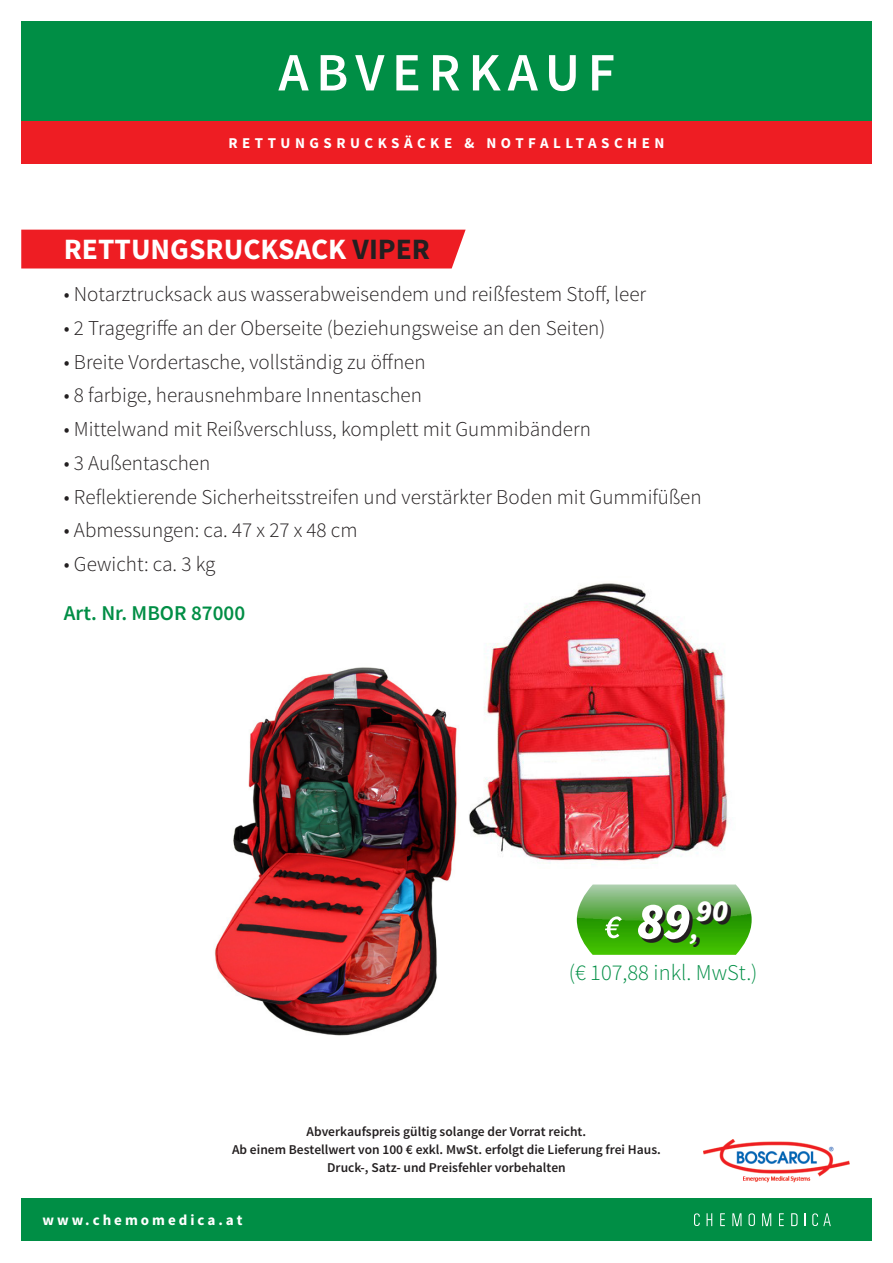
<style>
.page{position:relative;width:893px;height:1263px;background:#fff}
.page>*{position:absolute;margin:0;border:0;box-sizing:border-box;transform-origin:0 0}
.t1{font:600 54px "Source Sans Pro";letter-spacing:.14em;color:#fff}
.t2{font:italic 900 52.5px "Source Sans Pro";color:#fff}
.t3{font:italic 900 30.6px "Source Sans Pro";color:#fff}
.t4{font:700 29.55px "Source Sans Pro";color:#fff}
.t5{font:300 22.5px "Source Sans Pro";color:#008e45}
.t6{font:300 21.15px "Source Sans Pro";color:#231f20}
.t7{font:600 21.15px "Source Sans Pro";color:#008e45}
.t8{font:700 15px "Source Sans Pro";letter-spacing:.3em;color:#fff}
.t9{font:700 15px "Source Sans Pro";letter-spacing:.2em;color:#fff}
.t10{font:600 13.5px "Source Sans Pro";color:#231f20}
.s1{color:#231f20}
.s2{font-size:26.25px}
</style>
<div class="page">
<div style="left:21px;top:21px;width:851px;height:101px;background:#008e45"></div>
<div style="left:21px;top:1198px;width:851px;height:43px;background:#008e45"></div>
<div style="left:21px;top:230px;width:445px;height:38px;background:#ee1d23"></div>
<img style="left:704px;top:1140px;width:145px;height:43px">
<div style="left:21px;top:121px;width:851px;height:43px;background:#ee1d23"></div>
<svg style="left:694px;top:1213px;width:6px;height:13px"></svg>
<svg style="left:749px;top:1213px;width:6px;height:13px"></svg>
<svg style="left:707px;top:1213px;width:5px;height:13px"></svg>
<svg style="left:720px;top:1213px;width:5px;height:13px"></svg>
<svg style="left:779px;top:1213px;width:5px;height:13px"></svg>
<svg style="left:732px;top:1213px;width:9px;height:13px"></svg>
<svg style="left:762px;top:1213px;width:9px;height:13px"></svg>
<svg style="left:804px;top:1213px;width:1px;height:13px"></svg>
<svg style="left:791px;top:1213px;width:6px;height:13px"></svg>
<svg style="left:812px;top:1213px;width:19px;height:14px"></svg>
<img style="left:469px;top:583px;width:261px;height:282px">
<img style="left:577px;top:884px;width:175px;height:71px">
<svg style="left:641px;top:904px;width:90px;height:43px;background:#34741a"></svg>
<svg style="left:605px;top:916px;width:17px;height:22px"></svg>
<img style="left:214px;top:667px;width:243px;height:369px">
<p class="t1" style="left:278px;top:38px;width:338px">ABVERKAUF</p>
<p class="t8" style="left:228px;top:134px;width:438px">RETTUNGSRUCKSÄCKE &amp; NOTFALLTASCHEN</p>
<p class="t4" style="left:64px;top:230px;width:368px">RETTUNGSRUCKSACK <span class="s1">VIPER</span></p>
<p class="t6" style="left:64px;top:281px;width:584px">• Notarztrucksack aus wasserabweisendem und reißfestem Stoff, leer</p>
<p class="t6" style="left:64px;top:315px;width:543px">• 2 Tragegriffe an der Oberseite (beziehungsweise an den Seiten)</p>
<p class="t6" style="left:64px;top:349px;width:363px">• Breite Vordertasche, vollständig zu öffnen</p>
<p class="t6" style="left:64px;top:382px;width:360px">• 8 farbige, herausnehmbare Innentaschen</p>
<p class="t6" style="left:64px;top:416px;width:529px">• Mittelwand mit Reißverschluss, komplett mit Gummibändern</p>
<p class="t6" style="left:64px;top:450px;width:148px">• 3 Außentaschen</p>
<p class="t6" style="left:64px;top:484px;width:639px">• Reflektierende Sicherheitsstreifen und verstärkter Boden mit Gummifüßen</p>
<p class="t6" style="left:64px;top:517px;width:295px">• Abmessungen: ca. 47 x 27 x 48 cm</p>
<p class="t6" style="left:64px;top:551px;width:153px">• Gewicht: ca. 3 kg</p>
<p class="t7" style="left:64px;top:599px;width:183px">Art. Nr. MBOR 87000</p>
<p class="t2" style="left:636px;top:887px;width:64px">89<span class="s2">,</span></p>
<p class="t3" style="left:696px;top:891px;width:33px">90</p>
<p class="t5" style="left:569px;top:958px;width:190px">(€ 107,88 inkl. MwSt.)</p>
<p class="t10" style="left:307px;top:1123px;width:281px">Abverkaufspreis gültig solange der Vorrat reicht.</p>
<p class="t10" style="left:232px;top:1141px;width:430px">Ab einem Bestellwert von 100 € exkl. MwSt. erfolgt die Lieferung frei Haus.</p>
<p class="t10" style="left:327px;top:1159px;width:240px">Druck-, Satz- und Preisfehler vorbehalten</p>
<p class="t9" style="left:43px;top:1210px;width:202px">www.chemomedica.at</p>
</div>
